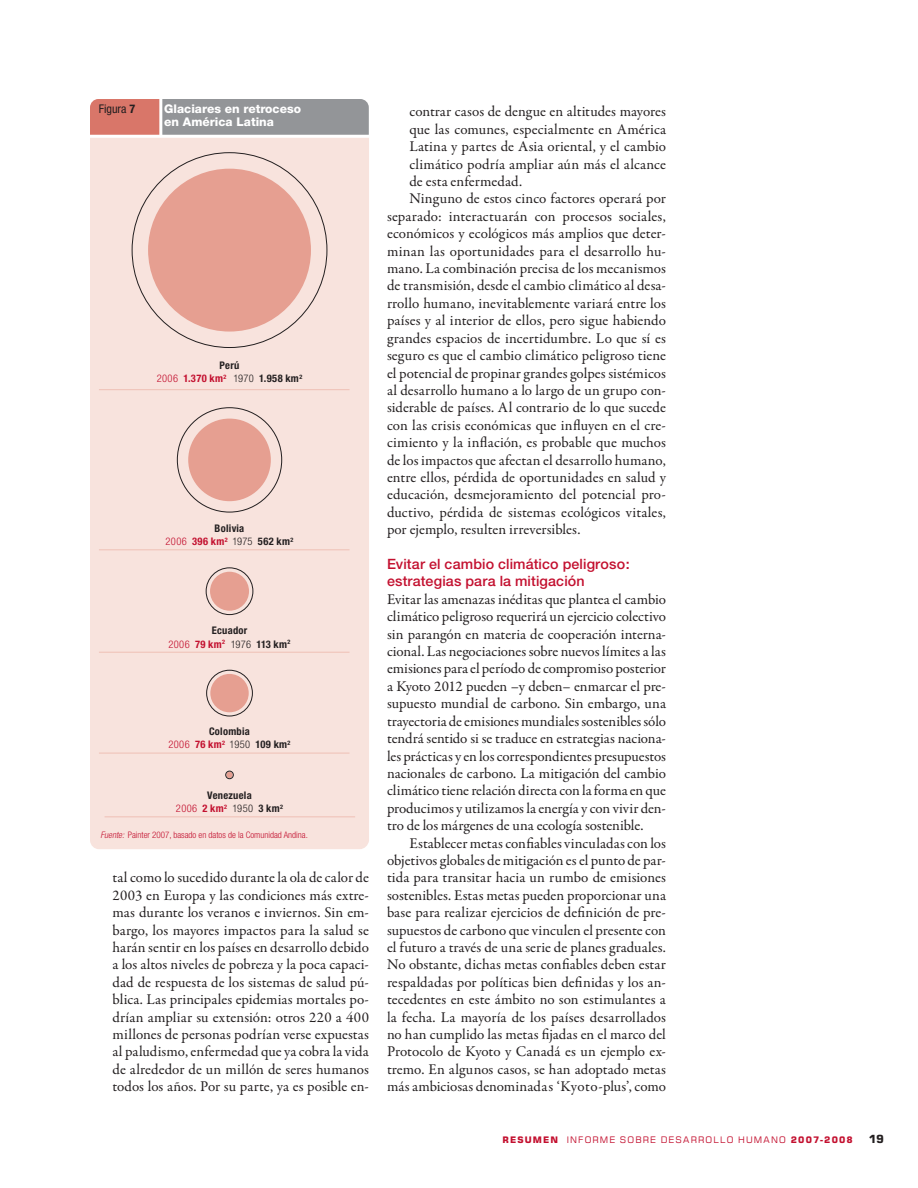
<style>
.page{position:relative;width:918px;height:1188px;background:#fff}
.page>*{position:absolute;margin:0;border:0;box-sizing:border-box;transform-origin:0 0}
.t1{font:15px/17.4px "Garamond Premr Pro";letter-spacing:.005em;color:#231f20;text-align:justify}
.t2{font:500 14.25px/16.5px "Helvetica Neue";letter-spacing:.01em;color:#c3102f}
.t3{font:800 12px/13.5px "Helvetica Neue";color:#fff}
.t4{font:condensed 12px "Helvetica Neue";color:#231f20}
.t5{font:700 11.25px "Square 721 BT";color:#231f20}
.t6{font:700 condensed 10.5px/13.5px "Helvetica Neue";letter-spacing:.025em;color:#231f20;text-align:center}
.t7{font:300 condensed 9px "Helvetica Neue";color:#c3102f}
.t8{font:9px "Square 721 BT";letter-spacing:.125em;color:#c3102f}
.s1{font-weight:700}
.s2{font-weight:300;color:#c3102f}
.s3{color:#c3102f}
.s4{font-weight:300}
.s5{font-style:italic}
</style>
<div class="page">
<div style="left:90px;top:138px;width:279px;height:711px;background:#f8e3dd"></div>
<svg style="left:90px;top:99px;width:279px;height:36px;background:#a68f8e"></svg>
<hr style="left:99px;top:389px;width:251px;height:1px;background:#efc0b5">
<hr style="left:99px;top:549px;width:251px;height:1px;background:#efc0b5">
<hr style="left:99px;top:652px;width:251px;height:1px;background:#efc0b5">
<hr style="left:99px;top:753px;width:251px;height:1px;background:#efc0b5">
<div style="left:148px;top:169px;width:163px;height:163px;background:#e69f91;border-radius:50%"></div>
<div style="left:188px;top:419px;width:83px;height:82px;background:#e69f91;border-radius:50%"></div>
<div style="left:210px;top:572px;width:39px;height:39px;background:#e69f91;border-radius:50%"></div>
<div style="left:206px;top:567px;width:47px;height:48px;border:1px solid #231f20;border-radius:50%"></div>
<div style="left:210px;top:674px;width:39px;height:38px;background:#e69f91;border-radius:50%"></div>
<div style="left:206px;top:670px;width:47px;height:46px;border:1px solid #231f20;border-radius:50%"></div>
<div style="left:226px;top:772px;width:7px;height:6px;background:#e69f91;border-radius:50%"></div>
<div style="left:225px;top:771px;width:9px;height:8px;border:1px solid #231f20;border-radius:50%"></div>
<hr style="left:105px;top:816px;width:250px;height:1px;background:#efc0b5">
<p class="t4" style="left:99px;top:102px;width:38px">Figura <span class="s1">7</span></p>
<p class="t3" style="left:164px;top:102px;width:138px">Glaciares en retroceso en América Latina</p>
<p class="t6" style="left:157px;top:358px;width:147px">Perú<br><span class="s2">2006</span> <span class="s3">1.370 km</span><sup>2</sup> <span class="s4">1970</span> 1.958 km<sup>2</sup></p>
<p class="t6" style="left:166px;top:521px;width:129px">Bolivia<br><span class="s2">2006</span> <span class="s3">396 km</span><sup>2</sup> <span class="s4">1975</span> 562 km<sup>2</sup></p>
<p class="t6" style="left:168px;top:624px;width:124px">Ecuador<br><span class="s2">2006</span> <span class="s3">79 km</span><sup>2</sup> <span class="s4">1976</span> 113 km<sup>2</sup></p>
<p class="t6" style="left:168px;top:724px;width:124px">Colombia<br><span class="s2">2006</span> <span class="s3">76 km</span><sup>2</sup> <span class="s4">1950</span> 109 km<sup>2</sup></p>
<p class="t6" style="left:176px;top:788px;width:109px">Venezuela<br><span class="s2">2006</span> <span class="s3">2 km</span><sup>2</sup> <span class="s4">1950</span> 3 km<sup>2</sup></p>
<p class="t7" style="left:100px;top:829px;width:209px"><span class="s5">Fuente:</span> Painter 2007, basado en datos de la Comunidad Andina.</p>
<p class="t1" style="left:112px;top:869px;width:258px">tal como lo sucedido durante la ola de calor de 2003 en Europa y las condiciones más extre&shy;mas durante los veranos e inviernos. Sin em&shy;bargo, los mayores impactos para la salud se harán sentir en los países en desarrollo debido a los altos niveles de pobreza y la poca capaci&shy;dad de respuesta de los sistemas de salud pú&shy;blica. Las principales epidemias mortales po&shy;drían ampliar su extensión: otros 220 a 400 millones de personas podrían verse expuestas al paludismo, enfermedad que ya cobra la vida de alrededor de un millón de seres humanos todos los años. Por su parte, ya es posible en-</p>
<p class="t1" style="left:410px;top:103px;width:258px">contrar casos de dengue en altitudes mayores</p>
<p class="t1" style="left:410px;top:121px;width:258px">que las comunes, especialmente en América</p>
<p class="t1" style="left:410px;top:138px;width:258px">Latina y partes de Asia oriental, y el cambio</p>
<p class="t1" style="left:410px;top:156px;width:258px">climático podría ampliar aún más el alcance</p>
<p class="t1" style="left:410px;top:173px;width:114px">de esta enfermedad.</p>
<p class="t1" style="left:410px;top:190px;width:258px">Ninguno de estos cinco factores operará por</p>
<p class="t1" style="left:387px;top:208px;width:280px">separado: interactuarán con procesos sociales,</p>
<p class="t1" style="left:387px;top:225px;width:281px">económicos y ecológicos más amplios que deter-</p>
<p class="t1" style="left:387px;top:243px;width:281px">minan las oportunidades para el desarrollo hu-</p>
<p class="t1" style="left:387px;top:260px;width:280px">mano. La combinación precisa de los mecanismos</p>
<p class="t1" style="left:387px;top:277px;width:281px">de transmisión, desde el cambio climático al desa-</p>
<p class="t1" style="left:387px;top:295px;width:280px">rrollo humano, inevitablemente variará entre los</p>
<p class="t1" style="left:387px;top:312px;width:280px">países y al interior de ellos, pero sigue habiendo</p>
<p class="t1" style="left:387px;top:330px;width:280px">grandes espacios de incertidumbre. Lo que sí es</p>
<p class="t1" style="left:387px;top:347px;width:280px">seguro es que el cambio climático peligroso tiene</p>
<p class="t1" style="left:387px;top:364px;width:281px">el potencial de propinar grandes golpes sistémicos</p>
<p class="t1" style="left:387px;top:382px;width:281px">al desarrollo humano a lo largo de un grupo con-</p>
<p class="t1" style="left:387px;top:399px;width:280px">siderable de países. Al contrario de lo que sucede</p>
<p class="t1" style="left:387px;top:417px;width:281px">con las crisis económicas que influyen en el cre-</p>
<p class="t1" style="left:387px;top:434px;width:280px">cimiento y la inflación, es probable que muchos</p>
<p class="t1" style="left:387px;top:452px;width:280px">de los impactos que afectan el desarrollo humano,</p>
<p class="t1" style="left:387px;top:469px;width:280px">entre ellos, pérdida de oportunidades en salud y</p>
<p class="t1" style="left:387px;top:486px;width:281px">educación, desmejoramiento del potencial pro-</p>
<p class="t1" style="left:387px;top:504px;width:280px">ductivo, pérdida de sistemas ecológicos vitales,</p>
<p class="t1" style="left:387px;top:521px;width:195px">por ejemplo, resulten irreversibles.</p>
<p class="t2" style="left:387px;top:556px;width:244px">Evitar el cambio climático peligroso: estrategias para la mitigación</p>
<p class="t1" style="left:387px;top:591px;width:281px">Evitar las amenazas inéditas que plantea el cambio climático peligroso requerirá un ejercicio colectivo sin parangón en materia de cooperación interna&shy;cional. Las negociaciones sobre nuevos límites a las emisiones para el período de compromiso posterior a Kyoto 2012 pueden –y deben– enmarcar el pre&shy;supuesto mundial de carbono. Sin embargo, una trayectoria de emisiones mundiales sostenibles sólo tendrá sentido si se traduce en estrategias naciona&shy;les prácticas y en los correspondientes presupuestos nacionales de carbono. La mitigación del cambio climático tiene relación directa con la forma en que producimos y utilizamos la energía y con vivir den&shy;tro de los márgenes de una ecología sostenible.</p>
<p class="t1" style="left:387px;top:834px;width:281px;text-indent:22px">Establecer metas confiables vinculadas con los objetivos globales de mitigación es el punto de par&shy;tida para transitar hacia un rumbo de emisiones sostenibles. Estas metas pueden proporcionar una base para realizar ejercicios de definición de pre&shy;supuestos de carbono que vinculen el presente con el futuro a través de una serie de planes graduales.<br>No obstante, dichas metas confiables deben estar respaldadas por políticas bien definidas y los an&shy;tecedentes en este ámbito no son estimulantes a la fecha. La mayoría de los países desarrollados no han cumplido las metas fijadas en el marco del Protocolo de Kyoto y Canadá es un ejemplo ex&shy;tremo. En algunos casos, se han adoptado metas más ambiciosas denominadas ‘Kyoto-plus’, como</p>
<p class="t8" style="left:503px;top:1134px;width:352px"><span class="s1">RESUMEN</span> INFORME SOBRE DESARROLLO HUMANO <span class="s1">2007-2008</span></p>
<p class="t5" style="left:869px;top:1132px;width:15px">19</p>
</div>
